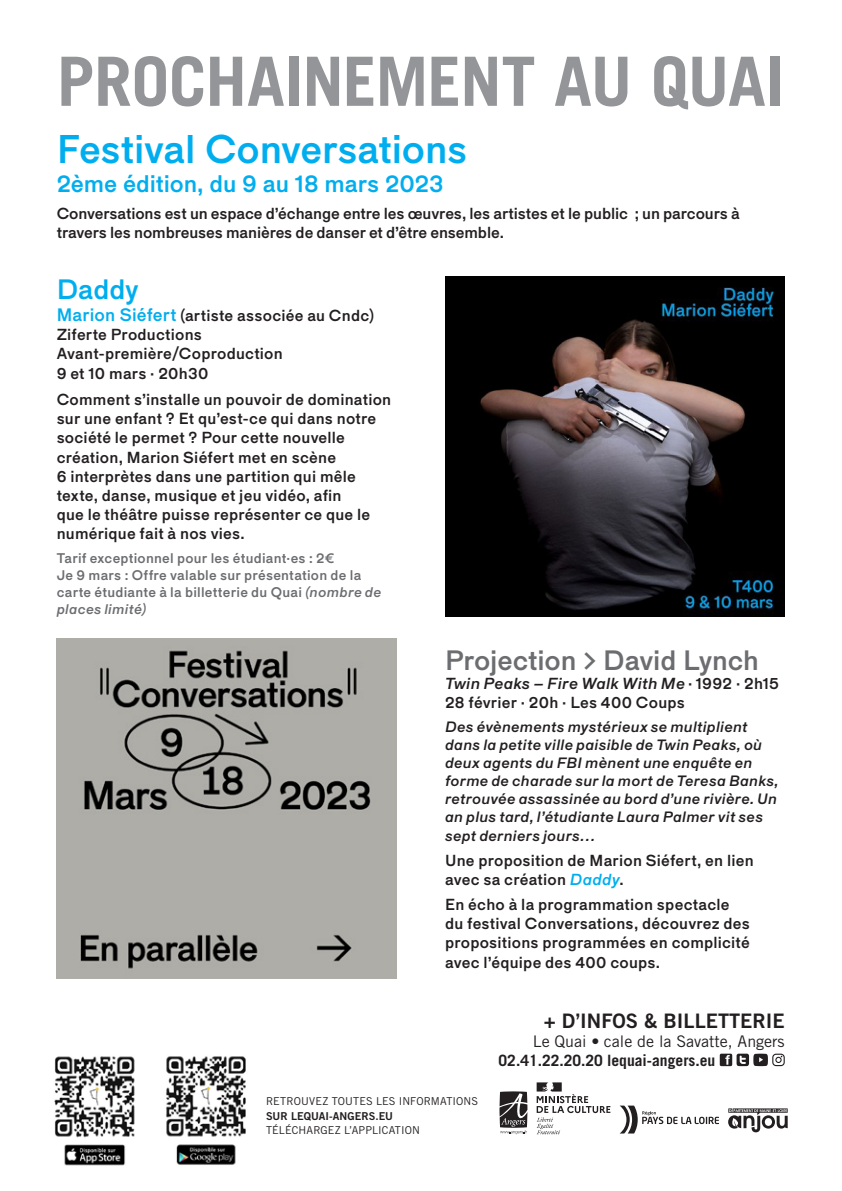
<style>
.page{position:relative;width:842px;height:1191px;background:#fff}
.page>*{position:absolute;margin:0;border:0;box-sizing:border-box;transform-origin:0 0}
.t1{font:700 68px "Trade Gothic LT Pro";letter-spacing:-.015em;color:#939598}
.t2{font:40px "Maria";letter-spacing:-.005em;color:#00aeef}
.t3{font:28px "Maria";letter-spacing:-.005em;color:#6c6d70}
.t4{font:28px "Maria";color:#00aeef}
.t5{font:24px "Maria";letter-spacing:-.005em;color:#00aeef}
.t6{font:20px "Trade Gothic LT Pro Bd 2";color:#231f20}
.t7{font:16px/19.2px "Maria";letter-spacing:.015em;color:#231f20}
.t8{font:16px/19.2px "Maria";letter-spacing:-.005em;color:#231f20}
.t9{font:italic 16px "Maria";letter-spacing:.02em;color:#231f20}
.t10{font:16px "Trade Gothic LT Pro";color:#231f20}
.t11{font:700 15.6px "Trade Gothic LT Pro";color:#231f20}
.t12{font:italic 15px/18.2px "Maria";letter-spacing:.02em;color:#231f20}
.t13{font:14px/16.8px "Maria";letter-spacing:.02em;color:#6c6d70}
.t14{font:10.8px "Trade Gothic LT Pro";letter-spacing:.01em;color:#231f20}
.t15{font:10.8px "Trade Gothic LT Pro Bd 2";color:#231f20}
.s1{font-size:18px;color:#00aeef}
.s2{font-style:italic}
.s3{font-style:normal}
.s4{font-style:italic;color:#00aeef}
.s5{font-weight:700}
</style>
<div class="page">
<svg style="left:499px;top:1091px;width:28px;height:43px"></svg>
<svg style="left:537px;top:1082px;width:73px;height:52px"></svg>
<svg style="left:619px;top:1105px;width:100px;height:28px"></svg>
<svg style="left:728px;top:1108px;width:60px;height:24px"></svg>
<svg style="left:720px;top:1053px;width:65px;height:13px"></svg>
<img style="left:54px;top:1056px;width:192px;height:110px">
<img style="left:57px;top:638px;width:340px;height:340px">
<img style="left:446px;top:276px;width:339px;height:340px">
<p class="t1" style="left:57px;top:40px;width:730px">PROCHAINEMENT AU QUAI</p>
<p class="t2" style="left:57px;top:125px;width:412px">Festival Conversations</p>
<p class="t5" style="left:57px;top:169px;width:388px">2ème édition, du 9 au 18 mars 2023</p>
<p class="t8" style="left:57px;top:203px;width:685px">Conversations est un espace d’échange entre les œuvres, les artistes et le public ; un parcours à travers les nombreuses manières de danser et d’être ensemble.</p>
<p class="t4" style="left:57px;top:272px;width:84px">Daddy</p>
<p class="t7" style="left:57px;top:306px;width:319px"><span class="s1">Marion Siéfert</span> (artiste associée au Cndc)</p>
<p class="t7" style="left:57px;top:325px;width:147px">Ziferte Productions</p>
<p class="t7" style="left:57px;top:344px;width:228px">Avant-première/Coproduction</p>
<p class="t7" style="left:57px;top:363px;width:153px">9 et 10 mars · 20h30</p>
<p class="t7" style="left:57px;top:390px;width:336px">Comment s’installe un pouvoir de domination sur une enfant ? Et qu’est-ce qui dans notre société le permet ? Pour cette nouvelle création, Marion Siéfert met en scène<br>6 interprètes dans une partition qui mêle texte, danse, musique et jeu vidéo, afin<br>que le théâtre puisse représenter ce que le numérique fait à nos vies.</p>
<p class="t13" style="left:57px;top:550px;width:279px">Tarif exceptionnel pour les étudiant·es : 2€</p>
<p class="t13" style="left:57px;top:567px;width:326px">Je 9 mars : Offre valable sur présentation de la carte étudiante à la billetterie du Quai <span class="s2">(nombre de places limité)</span></p>
<p class="t3" style="left:445px;top:642px;width:315px">Projection &gt; David Lynch</p>
<p class="t9" style="left:445px;top:673px;width:335px">Twin Peaks – Fire Walk With Me <span class="s3">· 1992 · 2h15</span></p>
<p class="t7" style="left:445px;top:693px;width:241px">28 février · 20h · Les 400 Coups</p>
<p class="t12" style="left:445px;top:717px;width:335px">Des évènements mystérieux se multiplient dans la petite ville paisible de Twin Peaks, où deux agents du FBI mènent une enquête en forme de charade sur la mort de Teresa Banks, retrouvée assassinée au bord d’une rivière. Un an plus tard, l’étudiante Laura Palmer vit ses sept derniers jours…</p>
<p class="t7" style="left:445px;top:850px;width:310px">Une proposition de Marion Siéfert, en lien avec sa création <span class="s4">Daddy</span>.</p>
<p class="t7" style="left:445px;top:894px;width:306px">En écho à la programmation spectacle du festival Conversations, découvrez des propositions programmées en complicité avec l’équipe des 400 coups.</p>
<p class="t6" style="left:544px;top:1008px;width:242px">+ D’INFOS &amp; BILLETTERIE</p>
<p class="t10" style="left:533px;top:1032px;width:253px">Le Quai <span class="s5">•</span> cale de la Savatte, Angers</p>
<p class="t11" style="left:499px;top:1051px;width:218px">02.41.22.20.20 lequai-angers.eu</p>
<p class="t14" style="left:266px;top:1094px;width:213px">RETROUVEZ TOUTES LES INFORMATIONS</p>
<p class="t15" style="left:266px;top:1109px;width:128px">SUR LEQUAI-ANGERS.EU</p>
<p class="t14" style="left:266px;top:1123px;width:155px">TÉLÉCHARGEZ L’APPLICATION</p>
</div>
